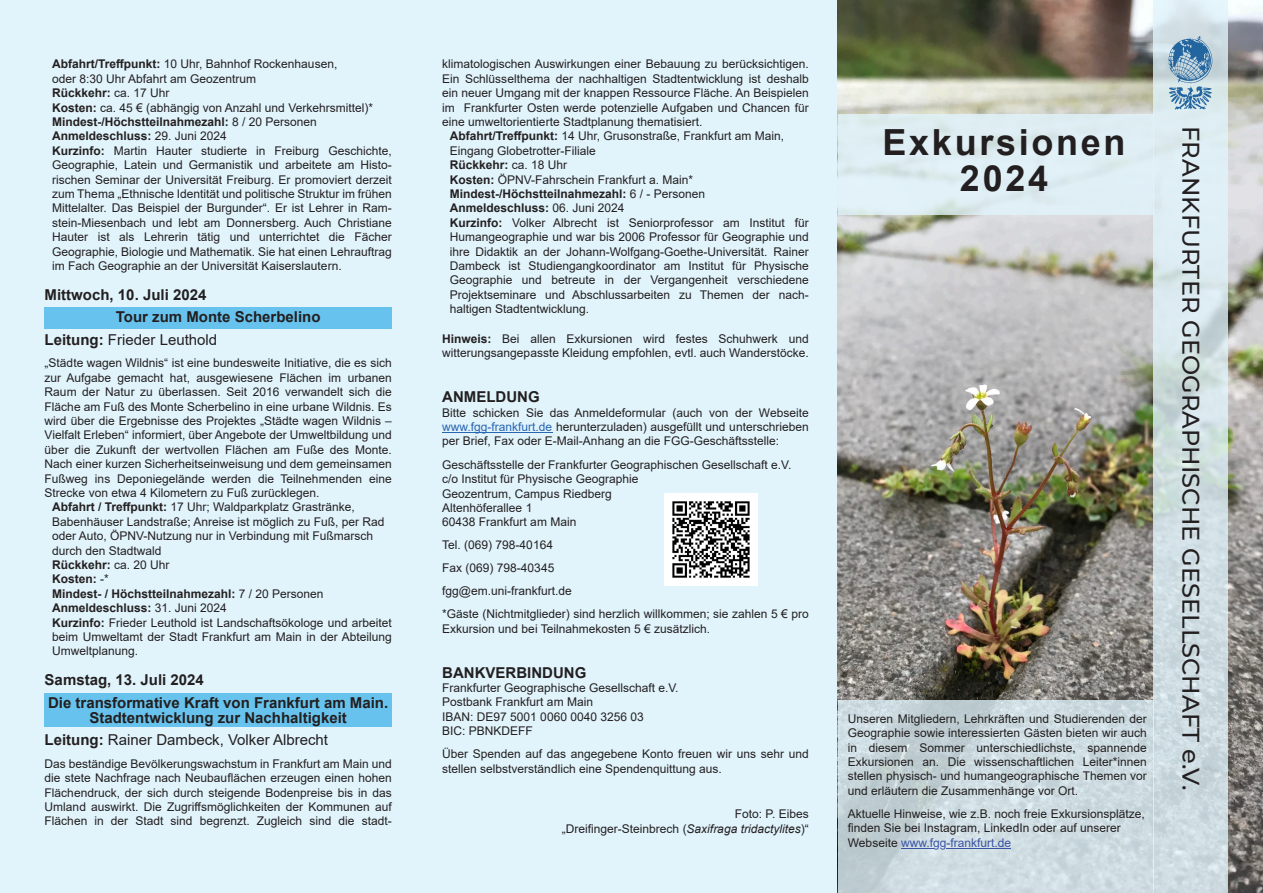
<style>
.page{position:relative;width:1263px;height:893px;background:#e1f4fc}
.page>*{position:absolute;margin:0;border:0;box-sizing:border-box;transform-origin:0 0}
.t1{font:700 36px/36px "Arial";letter-spacing:.075em;color:#231f20;text-align:center}
.t2{font:500 24px "Montserrat";letter-spacing:.005em;color:#231f20}
.t3{font:700 15px/22.2px "Arial";color:#231f20}
.t4{font:15px "Arial";color:#231f20}
.t5{font:12px/14.4px "Arial";color:#231f20}
.t6{font:700 12px "Arial";color:#231f20}
.s1{font-weight:700}
.s2{font-weight:400}
.s3{color:#2965b1}
.s4{font-style:italic}
.s5{color:#3a53a3}
</style>
<div class="page">
<img style="left:838px;top:0;width:425px;height:893px">
<div style="left:45px;top:307px;width:347px;height:21px;background:#67c3ee"></div>
<div style="left:45px;top:694px;width:347px;height:33px;background:#67c3ee"></div>
<svg style="left:1154px;top:0;width:74px;height:893px;fill:#d2e1e5"></svg>
<svg style="left:838px;top:700px;width:316px;height:193px;background:#cad9de"></svg>
<svg style="left:1165px;top:36px;width:50px;height:75px;background:#91b3ca"></svg>
<hr style="left:442px;top:432px;width:110px;height:1px;background:#2965b1">
<hr style="left:901px;top:848px;width:32px;height:1px;background:#3a53a3">
<hr style="left:946px;top:848px;width:65px;height:1px;background:#3a53a3">
<div style="left:838px;top:114px;width:316px;height:101px;background:#dfeef5"></div>
<img style="left:665px;top:493px;width:92px;height:92px">
<p class="t5" style="left:52px;top:58px;width:341px"><span class="s1">Abfahrt/Treffpunkt:</span> 10 Uhr, Bahnhof Rockenhausen,<br>oder 8:30 Uhr Abfahrt am Geozentrum<br><span class="s1">Rückkehr:</span> ca. 17 Uhr<br><span class="s1">Kosten:</span> ca. 45 € (abhängig von Anzahl und Verkehrsmittel)* <span class="s1">Mindest-/Höchstteilnahmezahl:</span> 8 / 20 Personen <span class="s1">Anmeldeschluss:</span> 29. Juni 2024<br><span class="s1">Kurzinfo:</span> Martin Hauter studierte in Freiburg Geschichte, Geographie, Latein und Germanistik und arbeitete am Histo&shy;rischen Seminar der Universität Freiburg. Er promoviert derzeit zum Thema „Ethnische Identität und politische Struktur im frühen Mittelalter. Das Beispiel der Burgunder“. Er ist Lehrer in Ram&shy;stein-Miesenbach und lebt am Donnersberg. Auch Christiane Hauter ist als Lehrerin tätig und unterrichtet die Fächer Geographie, Biologie und Mathematik. Sie hat einen Lehrauftrag im Fach Geographie an der Universität Kaiserslautern.</p>
<p class="t3" style="left:45px;top:285px;width:163px">Mittwoch, 10. Juli 2024</p>
<p class="t3" style="left:116px;top:307px;width:206px">Tour zum Monte Scherbelino</p>
<p class="t4" style="left:45px;top:334px;width:174px"><span class="s1">Leitung:</span> Frieder Leuthold</p>
<p class="t5" style="left:45px;top:357px;width:349px">„Städte wagen Wildnis“ ist eine bundesweite Initiative, die es sich</p>
<p class="t5" style="left:45px;top:372px;width:349px">zur Aufgabe gemacht hat, ausgewiesene Flächen im urbanen</p>
<p class="t5" style="left:45px;top:386px;width:349px">Raum der Natur zu überlassen. Seit 2016 verwandelt sich die</p>
<p class="t5" style="left:45px;top:400px;width:349px">Fläche am Fuß des Monte Scherbelino in eine urbane Wildnis. Es</p>
<p class="t5" style="left:45px;top:415px;width:349px">wird über die Ergebnisse des Projektes „Städte wagen Wildnis –</p>
<p class="t5" style="left:45px;top:429px;width:349px">Vielfalt Erleben“ informiert, über Angebote der Umweltbildung und</p>
<p class="t5" style="left:45px;top:444px;width:349px">über die Zukunft der wertvollen Flächen am Fuße des Monte.</p>
<p class="t5" style="left:45px;top:458px;width:349px">Nach einer kurzen Sicherheitseinweisung und dem gemeinsamen</p>
<p class="t5" style="left:45px;top:472px;width:349px">Fußweg ins Deponiegelände werden die Teilnehmenden eine</p>
<p class="t5" style="left:45px;top:487px;width:276px">Strecke von etwa 4 Kilometern zu Fuß zurücklegen.</p>
<p class="t5" style="left:52px;top:501px;width:304px"><span class="s1">Abfahrt / Treffpunkt:</span> 17 Uhr; Waldparkplatz Grastränke,</p>
<p class="t5" style="left:52px;top:516px;width:334px">Babenhäuser Landstraße; Anreise ist möglich zu Fuß, per Rad</p>
<p class="t5" style="left:52px;top:530px;width:322px">oder Auto, ÖPNV-Nutzung nur in Verbindung mit Fußmarsch</p>
<p class="t5" style="left:52px;top:544px;width:111px">durch den Stadtwald</p>
<p class="t6" style="left:52px;top:560px;width:119px">Rückkehr: <span class="s2">ca. 20 Uhr</span></p>
<p class="t6" style="left:52px;top:575px;width:58px">Kosten: <span class="s2">-*</span></p>
<p class="t6" style="left:52px;top:589px;width:273px">Mindest- / Höchstteilnahmezahl: <span class="s2">7 / 20 Personen</span></p>
<p class="t6" style="left:52px;top:603px;width:176px">Anmeldeschluss: <span class="s2">31. Juni 2024</span></p>
<p class="t5" style="left:52px;top:616px;width:341px"><span class="s1">Kurzinfo:</span> Frieder Leuthold ist Landschaftsökologe und arbeitet</p>
<p class="t5" style="left:52px;top:631px;width:341px">beim Umweltamt der Stadt Frankfurt am Main in der Abteilung</p>
<p class="t5" style="left:52px;top:645px;width:88px">Umweltplanung.</p>
<p class="t3" style="left:45px;top:670px;width:345px">Samstag, 13. Juli 2024<br>Die transformative Kraft von Frankfurt am Main.</p>
<p class="t3" style="left:45px;top:708px;width:304px;text-indent:45px">Stadtentwicklung zur Nachhaltigkeit<br>Leitung: <span class="s2">Rainer Dambeck, Volker Albrecht</span></p>
<p class="t5" style="left:45px;top:758px;width:349px;text-align:justify">Das beständige Bevölkerungswachstum in Frankfurt am Main und die stete Nachfrage nach Neubauflächen erzeugen einen hohen Flächendruck, der sich durch steigende Bodenpreise bis in das Umland auswirkt. Die Zugriffsmöglichkeiten der Kommunen auf Flächen in der Stadt sind begrenzt. Zugleich sind die stadt-</p>
<p class="t5" style="left:442px;top:58px;width:368px">klimatologischen Auswirkungen einer Bebauung zu berücksichtigen.</p>
<p class="t5" style="left:442px;top:72px;width:368px">Ein Schlüsselthema der nachhaltigen Stadtentwicklung ist deshalb</p>
<p class="t5" style="left:442px;top:87px;width:368px">ein neuer Umgang mit der knappen Ressource Fläche. An Beispielen</p>
<p class="t5" style="left:442px;top:101px;width:368px">im Frankfurter Osten werde potenzielle Aufgaben und Chancen für</p>
<p class="t5" style="left:442px;top:116px;width:262px">eine umweltorientierte Stadtplanung thematisiert.</p>
<p class="t5" style="left:450px;top:130px;width:336px"><span class="s1">Abfahrt/Treffpunkt:</span> 14 Uhr, Grusonstraße, Frankfurt am Main,</p>
<p class="t5" style="left:450px;top:144px;width:148px">Eingang Globetrotter-Filiale</p>
<p class="t6" style="left:450px;top:160px;width:119px">Rückkehr: <span class="s2">ca. 18 Uhr</span></p>
<p class="t5" style="left:450px;top:173px;width:245px"><span class="s1">Kosten:</span> ÖPNV-Fahrschein Frankfurt a. Main*</p>
<p class="t6" style="left:450px;top:189px;width:257px">Mindest-/Höchstteilnahmezahl: <span class="s2">6 / - Personen</span></p>
<p class="t6" style="left:450px;top:204px;width:176px">Anmeldeschluss: <span class="s2">06. Juni 2024</span></p>
<p class="t5" style="left:450px;top:216px;width:360px"><span class="s1">Kurzinfo:</span> Volker Albrecht ist Seniorprofessor am Institut für</p>
<p class="t5" style="left:450px;top:231px;width:360px">Humangeographie und war bis 2006 Professor für Geographie und</p>
<p class="t5" style="left:450px;top:245px;width:360px">ihre Didaktik an der Johann-Wolfgang-Goethe-Universität. Rainer</p>
<p class="t5" style="left:450px;top:260px;width:360px">Dambeck ist Studiengangkoordinator am Institut für Physische</p>
<p class="t5" style="left:450px;top:274px;width:360px">Geographie und betreute in der Vergangenheit verschiedene</p>
<p class="t5" style="left:450px;top:288px;width:360px">Projektseminare und Abschlussarbeiten zu Themen der nach-</p>
<p class="t5" style="left:450px;top:303px;width:141px">haltigen Stadtentwicklung.</p>
<p class="t5" style="left:442px;top:332px;width:368px"><span class="s1">Hinweis:</span> Bei allen Exkursionen wird festes Schuhwerk und witterungsangepasste Kleidung empfohlen, evtl. auch Wanderstöcke.</p>
<p class="t3" style="left:442px;top:387px;width:99px">ANMELDUNG</p>
<p class="t5" style="left:442px;top:406px;width:368px;text-align:justify">Bitte schicken Sie das Anmeldeformular (auch von der Webseite <span class="s3">www.fgg-frankfurt.de</span> herunterzuladen) ausgefüllt und unterschrieben per Brief, Fax oder E-Mail-Anhang an die FGG-Geschäftsstelle:</p>
<p class="t5" style="left:442px;top:458px;width:351px">Geschäftsstelle der Frankfurter Geographischen Gesellschaft e.V. c/o Institut für Physische Geographie<br>Geozentrum, Campus Riedberg<br>Altenhöferallee 1<br>60438 Frankfurt am Main</p>
<p class="t5" style="left:442px;top:535px;width:368px;line-height:23px">Tel. (069) 798-40164<br>Fax (069) 798-40345<br>fgg@em.uni-frankfurt.de<br>*Gäste (Nichtmitglieder) sind herzlich willkommen; sie zahlen 5 € pro</p>
<p class="t5" style="left:442px;top:622px;width:269px">Exkursion und bei Teilnahmekosten 5 € zusätzlich.</p>
<p class="t3" style="left:442px;top:663px;width:146px">BANKVERBINDUNG</p>
<p class="t5" style="left:442px;top:682px;width:238px">Frankfurter Geographische Gesellschaft e.V.<br>Postbank Frankfurt am Main<br>IBAN: DE97 5001 0060 0040 3256 03<br>BIC: PBNKDEFF</p>
<p class="t5" style="left:442px;top:748px;width:368px">Über Spenden auf das angegebene Konto freuen wir uns sehr und stellen selbstverständlich eine Spendenquittung aus.</p>
<p class="t5" style="left:562px;top:808px;width:248px;text-align:right">Foto: P. Eibes<br>„Dreifinger-Steinbrech (<span class="s4">Saxifraga tridactylites</span>)“</p>
<h1 class="t1" style="left:882px;top:127px;width:245px">Exkursionen<br>2024</h1>
<p class="t5" style="left:848px;top:713px;width:301px;text-align:justify">Unseren Mitgliedern, Lehrkräften und Studierenden der Geographie sowie interessierten Gästen bieten wir auch in diesem Sommer unterschiedlichste, spannende Exkursionen an. Die wissenschaftlichen Leiter*innen stellen physisch- und humangeographische Themen vor und erläutern die Zusammenhänge vor Ort.</p>
<p class="t5" style="left:848px;top:807px;width:298px">Aktuelle Hinweise, wie z.B. noch freie Exkursionsplätze, finden Sie bei Instagram, LinkedIn oder auf unserer<br>Webseite <span class="s5">www.fgg-frankfurt.de</span></p>
<h2 class="t2" style="left:1205px;top:126px;width:666px;rotate:90deg">FRANKFURTER GEOGRAPHISCHE GESELLSCHAFT e.V.</h2>
</div>
